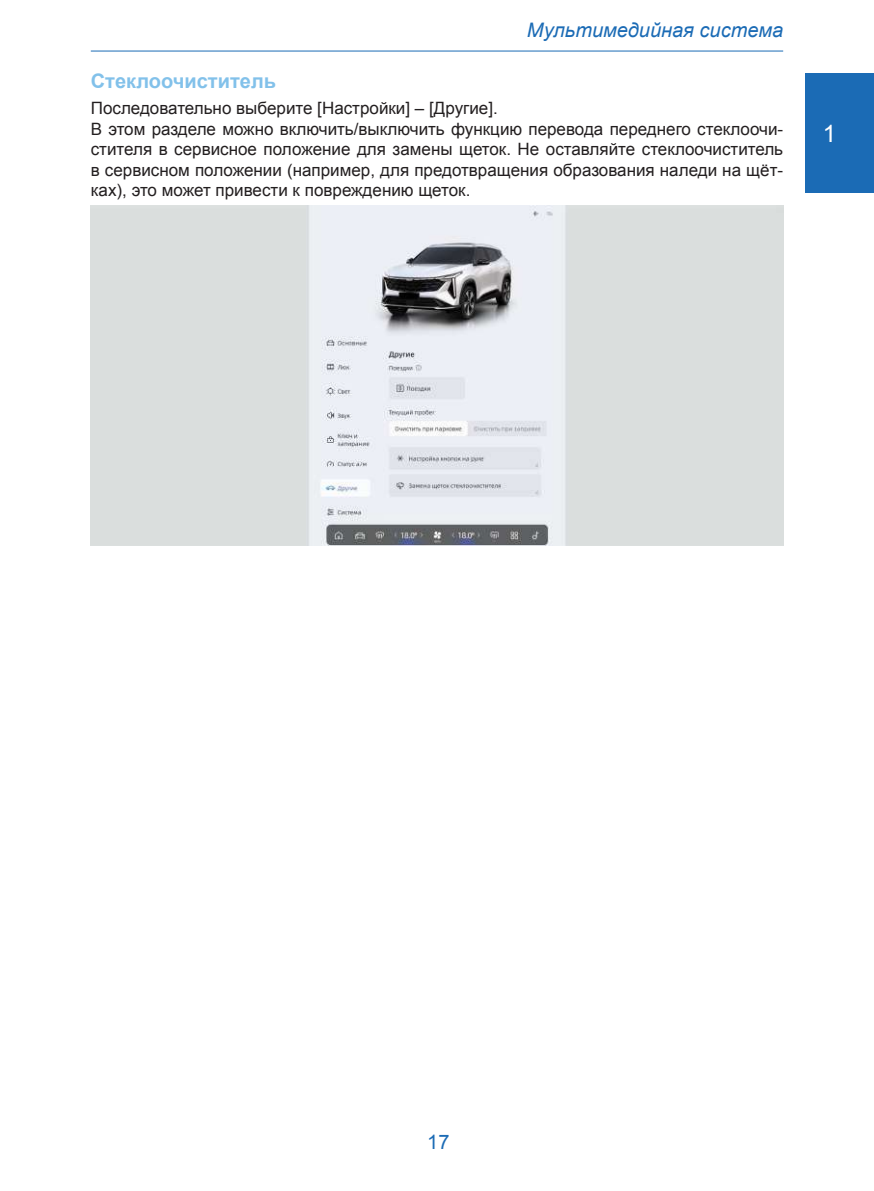
<style>
.page{position:relative;width:874px;height:1191px;background:#fff}
.page>*{position:absolute;margin:0;border:0;box-sizing:border-box;transform-origin:0 0}
.t1{font:24px "Arial";color:#fff}
.t2{font:italic 20px "Arial";color:#1b6bb5}
.t3{font:700 20px "Arial";color:#82c1ea}
.t4{font:20px "Arial";color:#1b6bb5}
.t5{font:17px/20.4px "Arial";color:#231f20}
</style>
<div class="page">
<hr style="left:91px;top:51px;width:691px;height:1px;background:#1b6bb5">
<div style="left:805px;top:74px;width:68px;height:119px;background:#1b6bb5"></div>
<img style="left:91px;top:205px;width:691px;height:340px">
<p class="t2" style="left:526px;top:17px;width:258px">Мультимедийная система</p>
<p class="t3" style="left:91px;top:68px;width:187px">Стеклоочиститель</p>
<p class="t5" style="left:91px;top:98px;width:693px">Последовательно выберите [Настройки] – [Другие].<br>В этом разделе можно включить/выключить функцию перевода переднего стеклоочи&shy;стителя в сервисное положение для замены щеток. Не оставляйте стеклоочиститель в сервисном положении (например, для предотвращения образования наледи на щёт&shy;ках), это может привести к повреждению щеток.</p>
<h1 class="t1" style="left:822px;top:118px;width:15px">1</h1>
<p class="t4" style="left:427px;top:1128px;width:24px">17</p>
</div>
